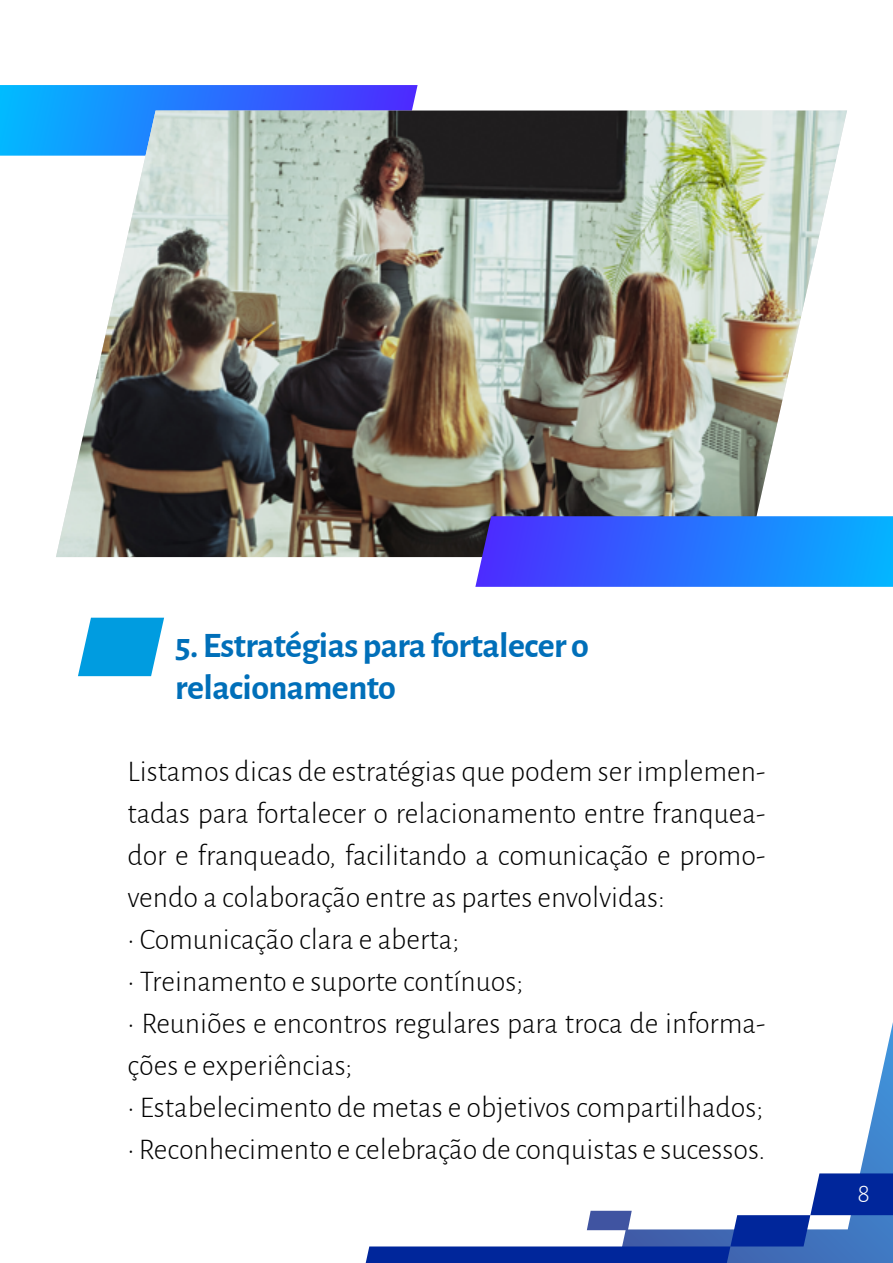
<style>
.page{position:relative;width:893px;height:1263px;background:#fff}
.page>*{position:absolute;margin:0;border:0;box-sizing:border-box;transform-origin:0 0}
.t1{font:700 36px/42px "Alegreya Sans";letter-spacing:-.015em;color:#006fb9}
.t2{font:300 30px/42px "Alegreya Sans";color:#000;text-align:justify}
.t3{font:300 27px "Alegreya Sans";color:#fff}
</style>
<div class="page">
<svg style="left:860px;top:1022px;width:33px;height:151px"></svg>
<svg style="left:366px;top:1173px;width:527px;height:90px"></svg>
<svg style="left:0;top:85px;width:418px;height:71px;background:#2480fe"></svg>
<img style="left:56px;top:111px;width:791px;height:446px">
<svg style="left:475px;top:516px;width:418px;height:71px;background:#2a70fb"></svg>
<svg style="left:78px;top:618px;width:86px;height:58px;background:#26aae4"></svg>
<p class="t1" style="left:175px;top:622px;width:415px">5. Estratégias para fortalecer o relacionamento</p>
<p class="t2" style="left:128px;top:749px;width:639px">Listamos dicas de estratégias que podem ser implemen&shy;tadas para fortalecer o relacionamento entre franquea&shy;dor e franqueado, facilitando a comunicação e promo&shy;vendo a colaboração entre as partes envolvidas:</p>
<p class="t2" style="left:128px;top:917px;width:333px">• Comunicação clara e aberta;</p>
<p class="t2" style="left:128px;top:959px;width:397px">• Treinamento e suporte contínuos;</p>
<p class="t2" style="left:128px;top:1001px;width:639px">• Reuniões e encontros regulares para troca de informa&shy;ções e experiências;</p>
<p class="t2" style="left:128px;top:1085px;width:637px">• Estabelecimento de metas e objetivos compartilhados;</p>
<p class="t2" style="left:128px;top:1127px;width:639px">• Reconhecimento e celebração de conquistas e sucessos.</p>
<p class="t3" style="left:857px;top:1175px;width:14px">8</p>
</div>
